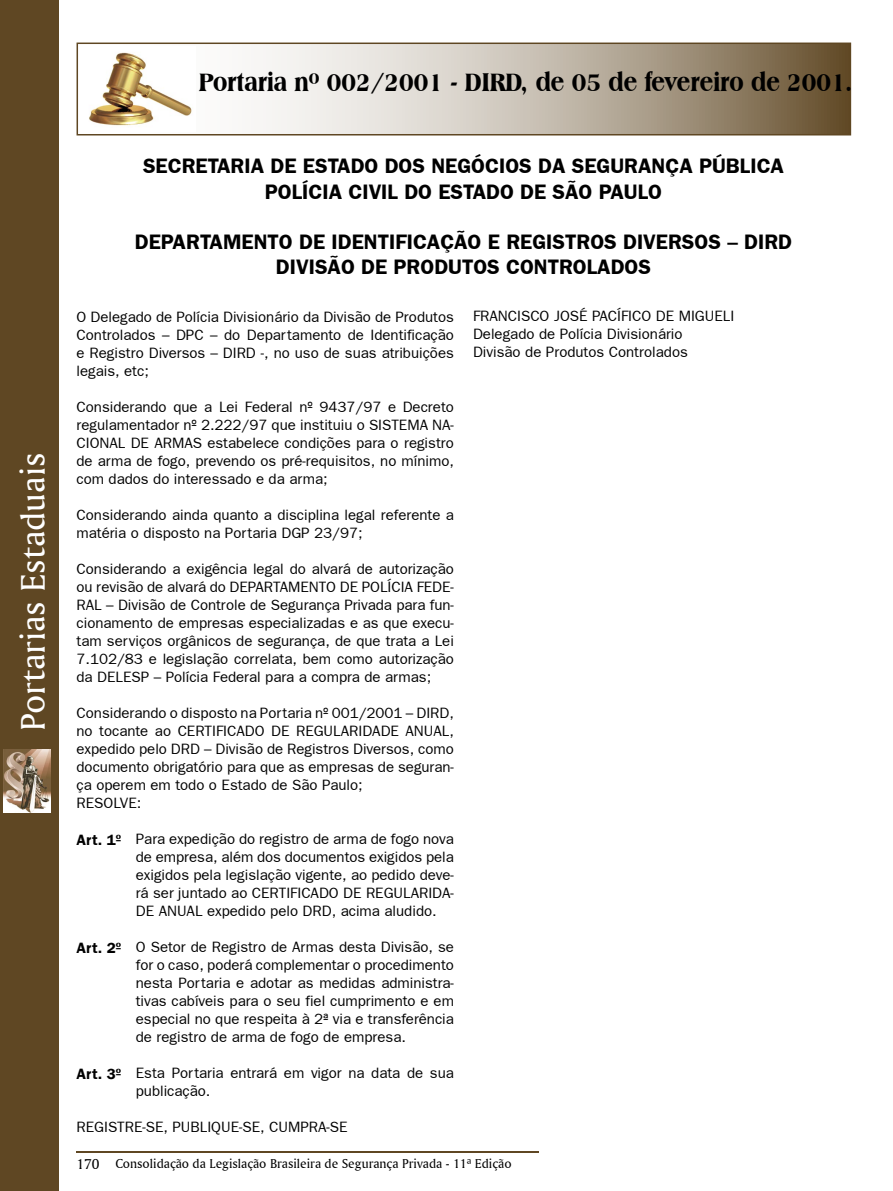
<style>
.page{position:relative;width:893px;height:1191px;background:#fff}
.page>*{position:absolute;margin:0;border:0;box-sizing:border-box;transform-origin:0 0}
.t1{font:36px "Amerigo BT Roman A";color:#fff}
.t2{font:800 condensed 27px "Americana BT";color:#000}
.t3{font:700 21px/25.2px "Frankfurt Gothic";color:#000;text-align:center}
.t4{font:15px/18px "Frankfurt Gothic Plain";color:#000;text-align:justify}
.t5{font:700 15px "Frankfurt Gothic";color:#000}
.t6{font:13.5px "Amerigo BT Roman A";color:#000}
.s1{font-size:15px}
</style>
<div class="page">
<div style="left:0;top:0;width:59px;height:1191px;background:#5f4723"></div>
<hr style="left:77px;top:1151px;width:462px;height:1px;background:#5f4723">
<img style="left:3px;top:749px;width:47px;height:63px">
<svg style="left:77px;top:43px;width:774px;height:92px"></svg>
<img style="left:83px;top:46px;width:113px;height:85px">
<h1 class="t1" style="left:11px;top:731px;width:280px;rotate:-90deg">Portarias Estaduais</h1>
<h2 class="t2" style="left:199px;top:66px;width:656px">Portaria nº 002/2001 - DIRD, de 05 de fevereiro de 2001.</h2>
<h3 class="t3" style="left:143px;top:153px;width:642px">SECRETARIA DE ESTADO DOS NEGÓCIOS DA SEGURANÇA PÚBLICA<br>POLÍCIA CIVIL DO ESTADO DE SÃO PAULO</h3>
<h3 class="t3" style="left:135px;top:229px;width:659px">DEPARTAMENTO DE IDENTIFICAÇÃO E REGISTROS DIVERSOS – DIRD<br>DIVISÃO DE PRODUTOS CONTROLADOS</h3>
<p class="t4" style="left:473px;top:306px;width:263px;text-align:left">FRANCISCO JOSÉ PACÍFICO DE MIGUELI<br>Delegado de Polícia Divisionário<br>Divisão de Produtos Controlados</p>
<p class="t4" style="left:77px;top:307px;width:379px">O Delegado de Polícia Divisionário da Divisão de Produtos Controlados – DPC – do Departamento de Identificação e Registro Diversos – DIRD -, no uso de suas atribuições legais, etc;</p>
<p class="t4" style="left:77px;top:397px;width:379px">Considerando que a Lei Federal nº 9437/97 e Decreto regulamentador nº 2.222/97 que instituiu o SISTEMA NA-CIONAL DE ARMAS estabelece condições para o registro de arma de fogo, prevendo os pré-requisitos, no mínimo, com dados do interessado e da arma;</p>
<p class="t4" style="left:77px;top:505px;width:379px">Considerando ainda quanto a disciplina legal referente a matéria o disposto na Portaria DGP 23/97;</p>
<p class="t4" style="left:77px;top:559px;width:379px">Considerando a exigência legal do alvará de autorização ou revisão de alvará do DEPARTAMENTO DE POLÍCIA FEDE-RAL – Divisão de Controle de Segurança Privada para fun&shy;cionamento de empresas especializadas e as que execu&shy;tam serviços orgânicos de segurança, de que trata a Lei 7.102/83 e legislação correlata, bem como autorização da DELESP – Polícia Federal para a compra de armas;</p>
<p class="t4" style="left:77px;top:703px;width:379px;text-align:left">Considerando o disposto na Portaria nº 001/2001 – DIRD, no tocante ao CERTIFICADO DE REGULARIDADE ANUAL, expedido pelo DRD – Divisão de Registros Diversos, como documento obrigatório para que as empresas de seguran&shy;ça operem em todo o Estado de São Paulo;<br>RESOLVE:</p>
<p class="t4" style="left:136px;top:829px;width:320px">Para expedição do registro de arma de fogo nova de empresa, além dos documentos exigidos pela exigidos pela legislação vigente, ao pedido deve&shy;rá ser juntado ao CERTIFICADO DE REGULARIDA-DE ANUAL expedido pelo DRD, acima aludido.</p>
<p class="t4" style="left:136px;top:937px;width:320px">O Setor de Registro de Armas desta Divisão, se for o caso, poderá complementar o procedimento nesta Portaria e adotar as medidas administra&shy;tivas cabíveis para o seu fiel cumprimento e em especial no que respeita à 2ª via e transferência de registro de arma de fogo de empresa.</p>
<p class="t4" style="left:136px;top:1063px;width:320px">Esta Portaria entrará em vigor na data de sua publicação.</p>
<p class="t4" style="left:77px;top:1117px;width:273px">REGISTRE-SE, PUBLIQUE-SE, CUMPRA-SE</p>
<p class="t5" style="left:77px;top:830px;width:46px">Art. 1º</p>
<p class="t5" style="left:77px;top:939px;width:46px">Art. 2º</p>
<p class="t5" style="left:77px;top:1065px;width:46px">Art. 3º</p>
<p class="t6" style="left:77px;top:1155px;width:437px"><span class="s1">170</span> Consolidação da Legislação Brasileira de Segurança Privada - 11ª Edição</p>
</div>
